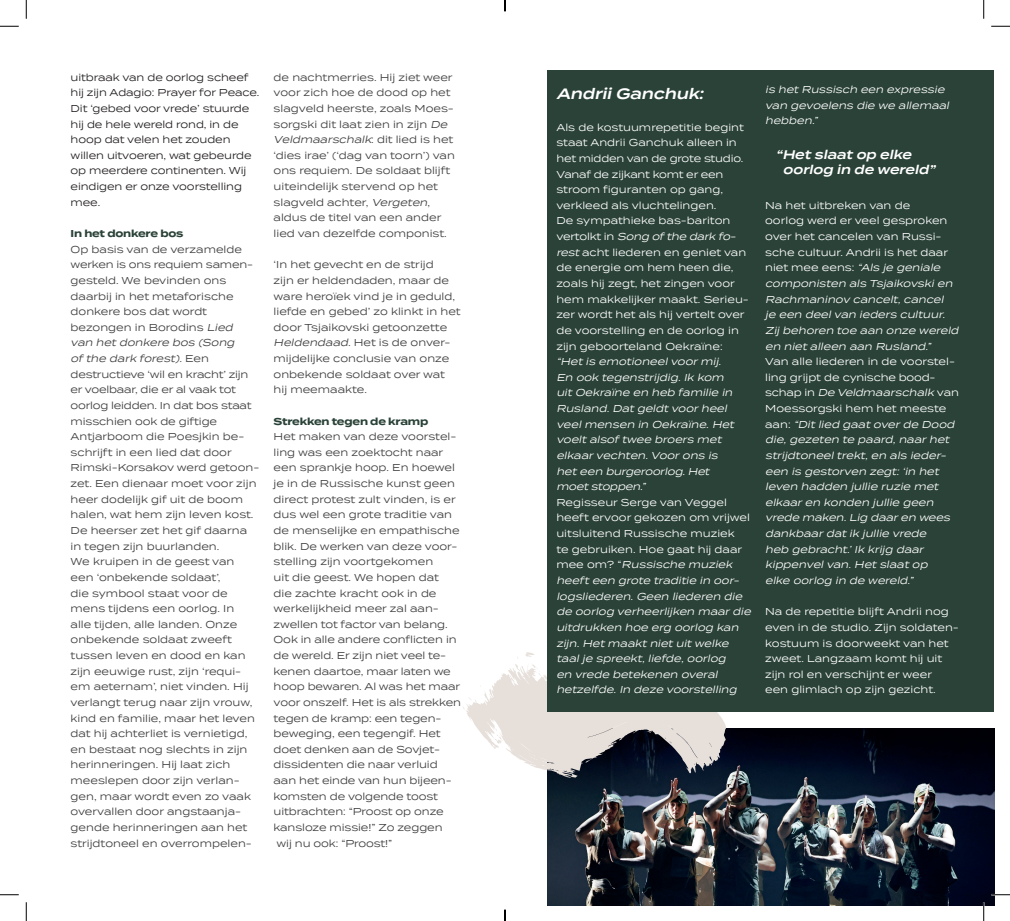
<style>
.page{position:relative;width:1010px;height:921px;background:#fff}
.page>*{position:absolute;margin:0;border:0;box-sizing:border-box;transform-origin:0 0}
.t1{font:italic 600 15px "Termina";color:#fff}
.t2{font:italic 600 12.5px "Termina";color:#fff}
.t3{font:10px/15.6px "Termina";color:#3e3e3f}
.t4{font:italic 10px/15.6px "Termina";color:#fff}
.t5{font:10px/15.6px "Termina";color:#fff}
.t6{font:10px/15.6px "Termina";letter-spacing:-.01em;color:#231f20}
.t7{font:700 10px "Termina";letter-spacing:-.02em;color:#2a4238}
.s1{font-style:italic}
.s2{font-style:normal}
</style>
<div class="page">
<img style="left:547px;top:728px;width:447px;height:177px">
<svg style="left:463px;top:652px;width:262px;height:126px"></svg>
<div style="left:547px;top:71px;width:447px;height:640px;background:#2a4238"></div>
<svg style="left:0;top:25px;width:19px;height:2px"></svg>
<svg style="left:991px;top:25px;width:18px;height:2px"></svg>
<svg style="left:0;top:894px;width:19px;height:1px"></svg>
<svg style="left:990px;top:894px;width:19px;height:1px"></svg>
<svg style="left:25px;top:0;width:2px;height:19px"></svg>
<svg style="left:25px;top:902px;width:2px;height:19px"></svg>
<svg style="left:983px;top:0;width:1px;height:19px"></svg>
<svg style="left:982px;top:902px;width:2px;height:19px"></svg>
<svg style="left:504px;top:909px;width:1px;height:12px"></svg>
<p class="t6" style="left:71px;top:69px;width:190px">uitbraak van de oorlog scheef hij zijn Adagio: Prayer for Peace.<br>Dit ‘gebed voor vrede’ stuurde</p>
<p class="t6" style="left:71px;top:116px;width:182px">hij de hele wereld rond, in de hoop dat velen het zouden willen uitvoeren, wat gebeurde op meerdere continenten. Wij eindigen er onze voorstelling mee.</p>
<p class="t7" style="left:71px;top:226px;width:114px">In het donkere bos</p>
<p class="t3" style="left:71px;top:241px;width:190px">Op basis van de verzamelde werken is ons requiem samen&shy;gesteld. We bevinden ons daarbij in het metaforische donkere bos dat wordt bezongen in Borodins <span class="s1">Lied van hetdonkere bos (Song ofthe dark forest).</span>E e n destructieve ‘wil en kracht’ zijn er voelbaar, die er al vaak tot oorlog leidden. In dat bos staat misschien ook de giftige<br>Antjarboom die Poesjkin be&shy;schrijft in een lied dat door<br>Rimski-Korsakov werd getoon&shy;zet. Een dienaar moet voor zijn heer dodelijk gif uit de boom halen, wat hem zijn leven kost.<br>De heerser zet het gif daarna in tegen zijn buurlanden.</p>
<p class="t3" style="left:71px;top:553px;width:186px">We kruipen in de geest van een ‘onbekende soldaat’,<br>die symbool staat voor de mens tijdens een oorlog. In alle tijden, alle landen. Onze onbekende soldaat zweeft tussen leven en dood en kan zijn eeuwige rust, zijn ‘requi&shy;em aeternam’, niet vinden. Hij verlangt terug naar zijn vrouw, kind en familie, maar het leven dat hij achterliet is vernietigd, en bestaat nog slechts in zijn herinneringen. Hij laat zich meeslepen door zijn verlan&shy;gen, maar wordt even zo vaak overvallen door angstaanja&shy;gende herinneringen aan het strijdtoneel en overrompelen-</p>
<p class="t3" style="left:273px;top:69px;width:183px">de nachtmerries. Hij ziet weer voor zich hoe de dood op het slagveld heerste, zoals Moes&shy;sorgski dit laat zien in zijn <span class="s1">De<br>Veldmaarschalk</span>: d i t l i e d i s h et ‘dies irae’ (‘dag van toorn’) van ons requiem. De soldaat blijft uiteindelijk stervend op het slagveld achter, <span class="s1">Vergeten</span>, aldus de titel van een ander lied van dezelfde componist.</p>
<p class="t3" style="left:273px;top:256px;width:188px">‘In het gevecht en de strijd<br>zijn er heldendaden, maar de ware heroïek vind je in geduld, liefde en gebed’ zo klinkt in het door Tsjaikovski getoonzette<br><span class="s1">Heldendaad.</span>H et i s d e o n ve r&shy;mijdelijke conclusie van onze onbekende soldaat over wat hij meemaakte.</p>
<p class="t7" style="left:273px;top:413px;width:156px">Strekken tegen de kramp</p>
<p class="t3" style="left:273px;top:428px;width:189px">Het maken van deze voorstel&shy;ling was een zoektocht naar een sprankje hoop. En hoewel je in de Russische kunst geen direct protest zult vinden, is er dus wel een grote traditie van de menselijke en empathische blik. De werken van deze voor&shy;stelling zijn voortgekomen<br>uit die geest. We hopen dat<br>die zachte kracht ook in de werkelijkheid meer zal aan&shy;zwellen tot factor van belang.<br>Ook in alle andere conflicten in de wereld. Er zijn niet veel te&shy;kenen daartoe, maar laten we hoop bewaren. Al was het maar voor onszelf. Het is als strekken tegen de kramp: een tegen&shy;beweging, een tegengif. Het doet denken aan de Sovjet&shy;dissidenten die naar verluid aan het einde van hun bijeen&shy;komsten de volgende toost uitbrachten: “Proost op onze kansloze missie!” Zo zeggen<br>wij nu ook: “Proost!”</p>
<p class="t1" style="left:556px;top:83px;width:153px">AndriiGanchuk:</p>
<p class="t5" style="left:556px;top:119px;width:189px">Als de kostuumrepetitie begint staat Andrii Ganchuk alleen in het midden van de grote studio.<br>Vanaf de zijkant komt er een stroom figuranten op gang, verkleed als vluchtelingen.</p>
<p class="t4" style="left:556px;top:213px;width:194px"><span class="s2">De sympathieke bas-bariton<br>ve rto l kt i n</span> Song ofthe dark fo&shy;rest<span class="s2">acht liederen en geniet van de energie om hem heen die, zoals hij zegt, het zingen voor hem makkelijker maakt. Serieu&shy;zer wordt het als hij vertelt over de voorstelling en de oorlog in zijn geboorteland Oekraïne: </span>“Hetis emotioneelvoormij.<br>En ook tegenstrijdig.Ik kom uitOekraïne en heb familie in<br>Rusland.Datgeldtvoorheel veelmensen in Oekraïne.Het voeltalsoftwee broers met elkaarvechten.Voorons is heteen burgeroorlog.Het moetstoppen.”</p>
<p class="t4" style="left:556px;top:494px;width:199px"><span class="s2">Regisseur Serge van Veggel heeft ervoor gekozen om vrijwel uitsluitend Russische muziek<br>te gebruiken. Hoe gaat hij daar m e e o m ? “</span> Russische muziek heefteen grote traditie in oor&shy;logsliederen.Geen liederen die de oorlog verheerlijken maardie uitdrukken hoe erg oorlog kan zijn.Hetmaaktnietuitwelke taalje spreekt,liefde,oorlog<br>en vrede betekenen overal hetzelfde.In deze voorstelling</p>
<p class="t4" style="left:765px;top:81px;width:184px">is hetRussisch een expressie</p>
<p class="t4" style="left:765px;top:97px;width:188px">van gevoelens die we allemaal hebben.”</p>
<p class="t2" style="left:775px;top:145px;width:141px">“Hetslaatop elke</p>
<p class="t2" style="left:782px;top:161px;width:157px">oorlog in de wereld”</p>
<p class="t4" style="left:765px;top:197px;width:197px"><span class="s2">Na het uitbreken van de<br>oorlog werd er veel gesproken over het cancelen van Russi&shy;sche cultuur. Andrii is het daar niet mee eens:</span> “Als je geniale componisten als Tsjaikovskien<br>Rachmaninov cancelt,cancel je een deelvan ieders cultuur.<br>Zij behoren toe aan onze wereld en nietalleen aan Rusland.”<br><span class="s2">Van alle liederen in de voorstel&shy;ling grijpt de cynische bood-<br>s c h a p i n</span> De Veldmaarschalk <span class="s2">va n<br>Moessorgski hem het meeste<br>a a n :</span> “Ditlied gaatoverde Dood die,gezeten te paard,naarhet strijdtoneeltrekt,en als ieder&shy;een is gestorven zegt:‘in het leven hadden jullie ruzie met elkaaren konden jullie geen vrede maken.Lig daaren wees dankbaardatik jullie vrede<br>heb gebracht.’Ik krijg daar kippenvelvan.Hetslaatop<br>elke oorlog in de wereld.”</p>
<p class="t5" style="left:765px;top:603px;width:195px">Na de repetitie blijft Andrii nog even in de studio. Zijn soldaten&shy;kostuum is doorweekt van het zweet. Langzaam komt hij uit zijn rol en verschijnt er weer<br>een glimlach op zijn gezicht.</p>
</div>
